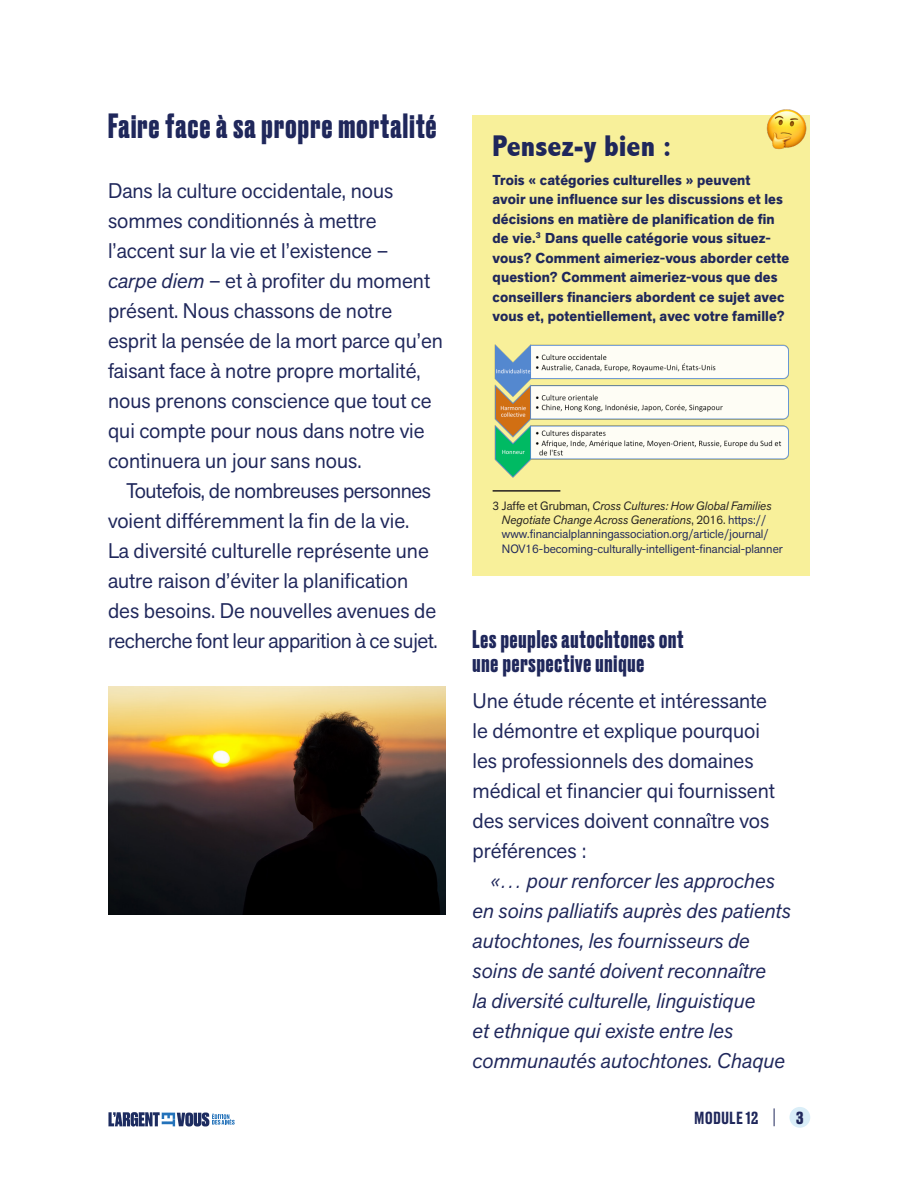
<style>
.page{position:relative;width:918px;height:1188px;background:#fff}
.page>*{position:absolute;margin:0;border:0;box-sizing:border-box;transform-origin:0 0}
.Third_level_header{font:700 33px "Druk";letter-spacing:.04em;color:#1f275b}
.Paragraph_Style_2{font:800 condensed 30px "Abadi";color:#1f275b}
.Fourth_level_header{font:700 24px/24px "Druk";letter-spacing:.04em;color:#1f275b}
.t1{font:21px/30px "Akzid Grtsk Next";color:#1f275b}
.t2{font:italic 21px/30px "Akzid Grtsk Next";color:#1f275b}
.t3{font:500 16.5px "Druk Text";letter-spacing:.005em;color:#1f275b}
.t4{font:700 16.5px "Druk Text";color:#1f275b}
.Think_About_It_blue{font:700 14.25px/19.5px "Akzid Grtsk Next";letter-spacing:.01em;color:#1f275b}
.footnote_fake_with_r{font:12px/14.4px "Akzid Grtsk Next";color:#1f275b}
.s1{font-style:italic}
.s2{color:#231f20}
.s3{font-style:italic;color:#231f20}
</style>
<div class="page">
<div style="left:789px;top:1107px;width:21px;height:21px;background:#daeef8;border-radius:50%"></div>
<svg style="left:774px;top:1108px;width:1px;height:18px"></svg>
<svg style="left:108px;top:1112px;width:127px;height:15px"></svg>
<img style="left:108px;top:686px;width:338px;height:229px">
<div style="left:472px;top:115px;width:338px;height:461px;background:#f8f09a"></div>
<hr style="left:493px;top:490px;width:67px;height:2px;background:#231f20">
<img style="left:494px;top:345px;width:294px;height:132px">
<img style="left:766px;top:109px;width:41px;height:40px">
<p class="Third_level_header" style="left:108px;top:103px;width:330px">Faire face à sa propre mortalité</p>
<p class="t1" style="left:108px;top:175px;width:337px">Dans la culture occidentale, nous sommes conditionnés à mettre l’accent sur la vie et l’existence –<br><span class="s1">carpe diem</span> – et à profiter du moment présent. Nous chassons de notre esprit la pensée de la mort parce qu’en faisant face à notre propre mortalité, nous prenons conscience que tout ce qui compte pour nous dans notre vie continuera un jour sans nous.</p>
<p class="t1" style="left:108px;top:475px;width:331px;text-indent:18px">Toutefois, de nombreuses personnes voient différemment la fin de la vie.<br>La diversité culturelle représente une autre raison d’éviter la planification des besoins. De nouvelles avenues de recherche font leur apparition à ce sujet.</p>
<p class="Paragraph_Style_2" style="left:493px;top:129px;width:180px">Pensez-y bien :</p>
<p class="Think_About_It_blue" style="left:493px;top:170px;width:298px">Trois « catégories culturelles » peuvent<br>avoir une influence sur les discussions et les décisions en matière de planification de fin de vie.<sup>3</sup> Dans quelle catégorie vous situez&shy;vous? Comment aimeriez-vous aborder cette question? Comment aimeriez-vous que des conseillers financiers abordent ce sujet avec vous et, potentiellement, avec votre famille?</p>
<p class="footnote_fake_with_r" style="left:502px;top:498px;width:282px;text-indent:-9px"><span class="s2">3 Jaffe et Grubman,</span> <span class="s3">Cross Cultures: How Global Families Negotiate Change Across Generations</span><span class="s2">, 2016.</span> https:// www.financialplanningassociation.org/article/journal/ NOV16-becoming-culturally-intelligent-financial-planner</p>
<p class="Fourth_level_header" style="left:472px;top:626px;width:213px">Les peuples autochtones ont une perspective unique</p>
<p class="t1" style="left:472px;top:685px;width:304px">Une étude récente et intéressante le démontre et explique pourquoi les professionnels des domaines médical et financier qui fournissent des services doivent connaître vos préférences :</p>
<p class="t2" style="left:472px;top:865px;width:320px;text-indent:18px">«… pour renforcer les approches en soins palliatifs auprès des patients autochtones, les fournisseurs de soins de santé doivent reconnaître<br>la diversité culturelle, linguistique<br>et ethnique qui existe entre les communautés autochtones. Chaque</p>
<p class="t3" style="left:694px;top:1109px;width:66px">MODULE 12</p>
<p class="t4" style="left:796px;top:1109px;width:10px">3</p>
</div>
